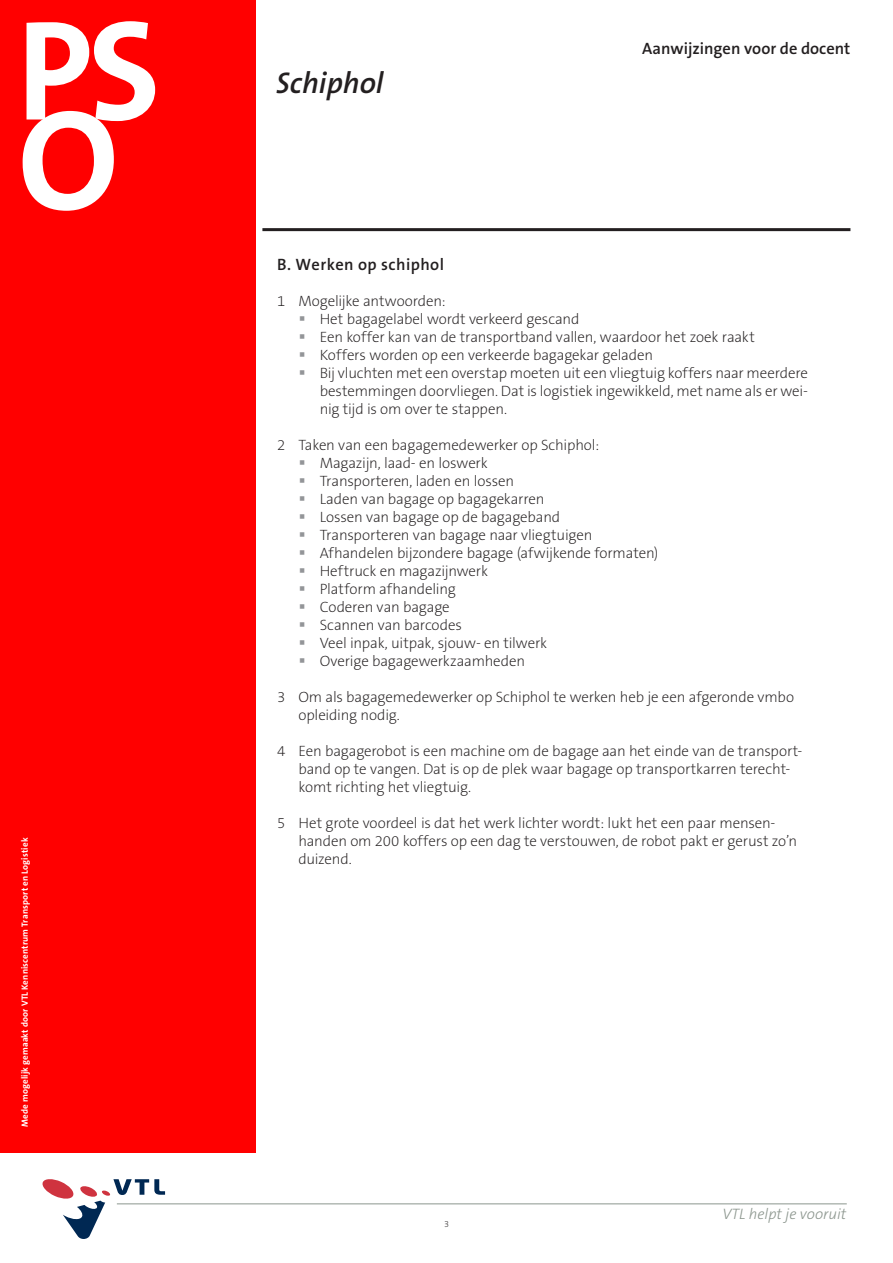
<style>
.page{position:relative;width:893px;height:1263px;background:#fff}
.page>*{position:absolute;margin:0;border:0;box-sizing:border-box;transform-origin:0 0}
.Normaal{font:700 143.25px "The Sans B7";color:#fff}
.Titel_Docenten{font:italic 600 30px "The Sans B6";color:#231f20}
.Paragraaf_kop{font:600 16.5px "The Sans B6";color:#231f20}
.Paragraaf_kop-2{font:600 16.5px "The Sans B6";letter-spacing:.025em;color:#231f20}
.t1{font:italic 300 15.15px "The Sans B3";color:#8c968e}
.Bullits_niv_2{font:200 15px "The Sans B2";letter-spacing:-.01em;color:#231f20}
.Opsomming_nr_niv_1{font:200 15px/18px "The Sans B2";letter-spacing:-.01em;color:#231f20}
.Bullits_niv_2_-_met{font:200 15px/18px "The Sans B2";letter-spacing:-.01em;color:#231f20;text-align:justify}
.Body_tekst{font:700 9px "The Sans B7";letter-spacing:.015em;color:#fff}
.Normaal-2{font:200 9px "The Sans B2";color:#231f20}
</style>
<div class="page">
<div style="left:0;top:0;width:255px;height:1152px;background:#f00"></div>
<hr style="left:262px;top:228px;width:588px;height:3px;background:#231f20">
<svg style="left:43px;top:1179px;width:122px;height:60px"></svg>
<hr style="left:117px;top:1203px;width:730px;height:1px;background:#8c968e">
<p class="Normaal" style="left:17px;top:-6px;width:145px">PS</p>
<p class="Normaal" style="left:18px;top:84px;width:102px">O</p>
<p class="Body_tekst" style="left:20px;top:1127px;width:291px;rotate:-90deg">Mede mogelijk gemaakt door VTL Kenniscentrum Transport en Logistiek</p>
<p class="Titel_Docenten" style="left:276px;top:66px;width:109px">Schiphol</p>
<p class="Paragraaf_kop" style="left:642px;top:40px;width:210px">Aanwijzingen voor de docent</p>
<p class="Paragraaf_kop-2" style="left:277px;top:256px;width:168px">B. Werken op schiphol</p>
<p class="Opsomming_nr_niv_1" style="left:277px;top:292px;width:170px">1 Mogelijke antwoorden:</p>
<p class="Bullits_niv_2" style="left:320px;top:311px;width:261px">Het bagagelabel wordt verkeerd gescand</p>
<p class="Bullits_niv_2" style="left:320px;top:329px;width:437px">Een koffer kan van de transportband vallen, waardoor het zoek raakt</p>
<p class="Bullits_niv_2" style="left:320px;top:347px;width:335px">Koffers worden op een verkeerde bagagekar geladen</p>
<p class="Bullits_niv_2_-_met" style="left:320px;top:364px;width:490px">Bij vluchten met een overstap moeten uit een vliegtuig koffers naar meerdere bestemmingen doorvliegen. Dat is logistiek ingewikkeld, met name als er wei&shy;nig tijd is om over te stappen.</p>
<p class="Opsomming_nr_niv_1" style="left:277px;top:436px;width:324px">2 Taken van een bagagemedewerker op Schiphol:</p>
<p class="Bullits_niv_2" style="left:320px;top:455px;width:170px">Magazijn, laad- en loswerk</p>
<p class="Bullits_niv_2" style="left:320px;top:473px;width:196px">Transporteren, laden en lossen</p>
<p class="Bullits_niv_2" style="left:320px;top:491px;width:226px">Laden van bagage op bagagekarren</p>
<p class="Bullits_niv_2" style="left:320px;top:509px;width:242px">Lossen van bagage op de bagageband</p>
<p class="Bullits_niv_2" style="left:320px;top:527px;width:274px">Transporteren van bagage naar vliegtuigen</p>
<p class="Bullits_niv_2" style="left:320px;top:545px;width:340px">Afhandelen bijzondere bagage (afwijkende formaten)</p>
<p class="Bullits_niv_2" style="left:320px;top:563px;width:170px">Heftruck en magazijnwerk</p>
<p class="Bullits_niv_2" style="left:320px;top:581px;width:138px">Platform afhandeling</p>
<p class="Bullits_niv_2" style="left:320px;top:599px;width:132px">Coderen van bagage</p>
<p class="Bullits_niv_2" style="left:320px;top:617px;width:144px">Scannen van barcodes</p>
<p class="Bullits_niv_2" style="left:320px;top:635px;width:229px">Veel inpak, uitpak, sjouw- en tilwerk</p>
<p class="Bullits_niv_2_-_met" style="left:320px;top:652px;width:207px">Overige bagagewerkzaamheden</p>
<p class="Opsomming_nr_niv_1" style="left:298px;top:688px;width:497px;text-indent:-21px">3 Om als bagagemedewerker op Schiphol te werken heb je een afgeronde vmbo opleiding nodig.</p>
<p class="Opsomming_nr_niv_1" style="left:298px;top:742px;width:505px;text-indent:-21px">4 Een bagagerobot is een machine om de bagage aan het einde van de transport&shy;band op te vangen. Dat is op de plek waar bagage op transportkarren terecht&shy;komt richting het vliegtuig.</p>
<p class="Opsomming_nr_niv_1" style="left:298px;top:814px;width:500px;text-indent:-21px">5 Het grote voordeel is dat het werk lichter wordt: lukt het een paar mensen&shy;handen om 200 koffers op een dag te verstouwen, de robot pakt er gerust zo’n duizend.</p>
<p class="Normaal-2" style="left:444px;top:1219px;width:6px">3</p>
<p class="t1" style="left:722px;top:1206px;width:125px">VTL helpt je vooruit</p>
</div>
